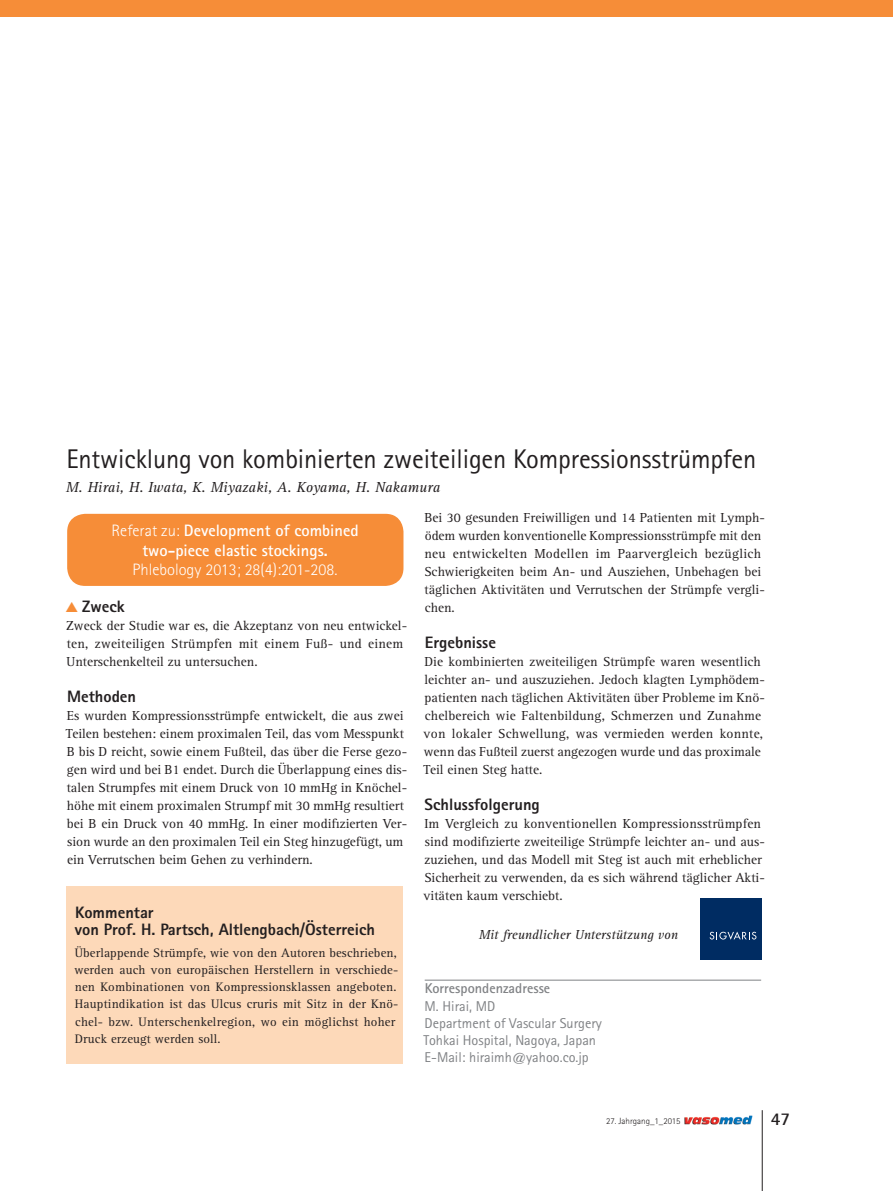
<style>
.page{position:relative;width:893px;height:1191px;background:#fff}
.page>*{position:absolute;margin:0;border:0;box-sizing:border-box;transform-origin:0 0}
.Mosaik_Überschrift{font:27px "Rotis Sans Serif Std";letter-spacing:-.005em;color:#231f20}
.t1{font:700 18px "Rotis Sans Serif Std";color:#231f20}
._03_Sub_11{font:800 16.5px/17.2px "Rotis Sans Serif Std";color:#231f20}
._09_Referat_zu{font:700 16.5px/19.5px "Rotis Sans Serif Std";color:#fff;text-align:center}
._03_Autoren{font:italic 15px "Rotis Serif Std";color:#231f20}
._07_Korrespondenzadr{font:14.25px "Rotis Sans Serif Std";color:#808285}
._07_Korrespondenzadr-2{font:700 14.25px "Rotis Sans Serif Std";color:#808285}
._03_Body{font:13.5px/18px "Rotis Serif Std";color:#231f20}
._03_Body-2{font:italic 13.5px "Rotis Serif Std";color:#231f20}
._03_Body-3{font:12.75px/17.2px "Rotis Serif Std";letter-spacing:.015em;color:#231f20}
.t2{font:300 9px "Rotis Sans Serif Std";color:#231f20}
.s1{font-weight:300}
.s2{color:#f68d38}
</style>
<div class="page">
<div style="left:0;top:0;width:893px;height:17px;background:#f68d38"></div>
<hr style="left:762px;top:1110px;width:1px;height:81px;background:#231f20">
<img style="left:684px;top:1115px;width:68px;height:9px">
<hr style="left:425px;top:979px;width:336px;height:1px;background:#808285">
<div style="left:67px;top:885px;width:336px;height:178px;background:#fdd9b9"></div>
<div style="left:67px;top:514px;width:336px;height:72px;background:#f68d38;border-radius:18px"></div>
<div style="left:700px;top:898px;width:61px;height:62px;background:#002c62"></div>
<svg style="left:710px;top:931px;width:46px;height:8px"></svg>
<p class="Mosaik_Überschrift" style="left:66px;top:443px;width:691px">Entwicklung von kombinierten zweiteiligen Kompressionsstrümpfen</p>
<p class="_03_Autoren" style="left:66px;top:478px;width:376px">M. Hirai, H. Iwata, K. Miyazaki, A. Koyama, H. Nakamura</p>
<p class="_09_Referat_zu" style="left:111px;top:520px;width:249px"><span class="s1">Referat zu:</span> Development of combined two-piece elastic stockings.<br><span class="s1">Phlebology 2013; 28(4):201-208.</span></p>
<p class="_03_Sub_11" style="left:66px;top:598px;width:61px"><span class="s2">▲</span> Zweck</p>
<p class="_03_Body" style="left:66px;top:617px;width:342px">Zweck der Studie war es, die Akzeptanz von neu entwickel&shy;ten, zweiteiligen Strümpfen mit einem Fuß- und einem<br>Unterschenkelteil zu untersuchen.</p>
<p class="_03_Sub_11" style="left:67px;top:688px;width:71px">Methoden</p>
<p class="_03_Body" style="left:66px;top:707px;width:343px">Es wurden Kompressionsstrümpfe entwickelt, die aus zwei Teilen bestehen: einem proximalen Teil, das vom Messpunkt B bis D reicht, sowie einem Fußteil, das über die Ferse gezo&shy;gen wird und bei B1 endet. Durch die Überlappung eines dis&shy;talen Strumpfes mit einem Druck von 10 mmHg in Knöchel&shy;höhe mit einem proximalen Strumpf mit 30 mmHg resultiert bei B ein Druck von 40 mmHg. In einer modifizierten Ver&shy;sion wurde an den proximalen Teil ein Steg hinzugefügt, um ein Verrutschen beim Gehen zu verhindern.</p>
<p class="_03_Sub_11" style="left:75px;top:903px;width:302px">Kommentar<br>von Prof. H. Partsch, Altlengbach/Österreich</p>
<p class="_03_Body-3" style="left:74px;top:944px;width:325px">Überlappende Strümpfe, wie von den Autoren beschrieben, werden auch von europäischen Herstellern in verschiede&shy;nen Kombinationen von Kompressionsklassen angeboten.<br>Hauptindikation ist das Ulcus cruris mit Sitz in der Knö&shy;chel- bzw. Unterschenkelregion, wo ein möglichst hoher Druck erzeugt werden soll.</p>
<p class="_03_Body" style="left:424px;top:509px;width:342px">Bei 30 gesunden Freiwilligen und 14 Patienten mit Lymph&shy;ödem wurden konventionelle Kompressionsstrümpfe mit den neu entwickelten Modellen im Paarvergleich bezüglich Schwierigkeiten beim An- und Ausziehen, Unbehagen bei täglichen Aktivitäten und Verrutschen der Strümpfe vergli&shy;chen.</p>
<p class="_03_Sub_11" style="left:425px;top:634px;width:73px">Ergebnisse</p>
<p class="_03_Body" style="left:424px;top:653px;width:343px">Die kombinierten zweiteiligen Strümpfe waren wesentlich leichter an- und auszuziehen. Jedoch klagten Lymphödem&shy;patienten nach täglichen Aktivitäten über Probleme im Knö&shy;chelbereich wie Faltenbildung, Schmerzen und Zunahme von lokaler Schwellung, was vermieden werden konnte, wenn das Fußteil zuerst angezogen wurde und das proximale Teil einen Steg hatte.</p>
<p class="_03_Sub_11" style="left:425px;top:796px;width:117px">Schlussfolgerung</p>
<p class="_03_Body" style="left:424px;top:815px;width:343px">Im Vergleich zu konventionellen Kompressionsstrümpfen sind modifizierte zweiteilige Strümpfe leichter an- und aus&shy;zuziehen, und das Modell mit Steg ist auch mit erheblicher Sicherheit zu verwenden, da es sich während täglicher Akti&shy;vitäten kaum verschiebt.</p>
<p class="_03_Body-2" style="left:479px;top:927px;width:201px">Mit freundlicher Unterstützung von</p>
<p class="_07_Korrespondenzadr-2" style="left:425px;top:979px;width:127px">Korrespondenzadresse</p>
<p class="_07_Korrespondenzadr" style="left:425px;top:997px;width:72px">M. Hirai, MD</p>
<p class="_07_Korrespondenzadr" style="left:425px;top:1014px;width:179px">Department of Vascular Surgery</p>
<p class="_07_Korrespondenzadr" style="left:423px;top:1031px;width:174px">Tohkai Hospital, Nagoya, Japan</p>
<p class="_07_Korrespondenzadr" style="left:425px;top:1049px;width:166px">E-Mail: hiraimh@yahoo.co.jp</p>
<p class="t2" style="left:606px;top:1115px;width:76px">27. Jahrgang_1_2015</p>
<p class="t1" style="left:771px;top:1107px;width:21px">47</p>
</div>
